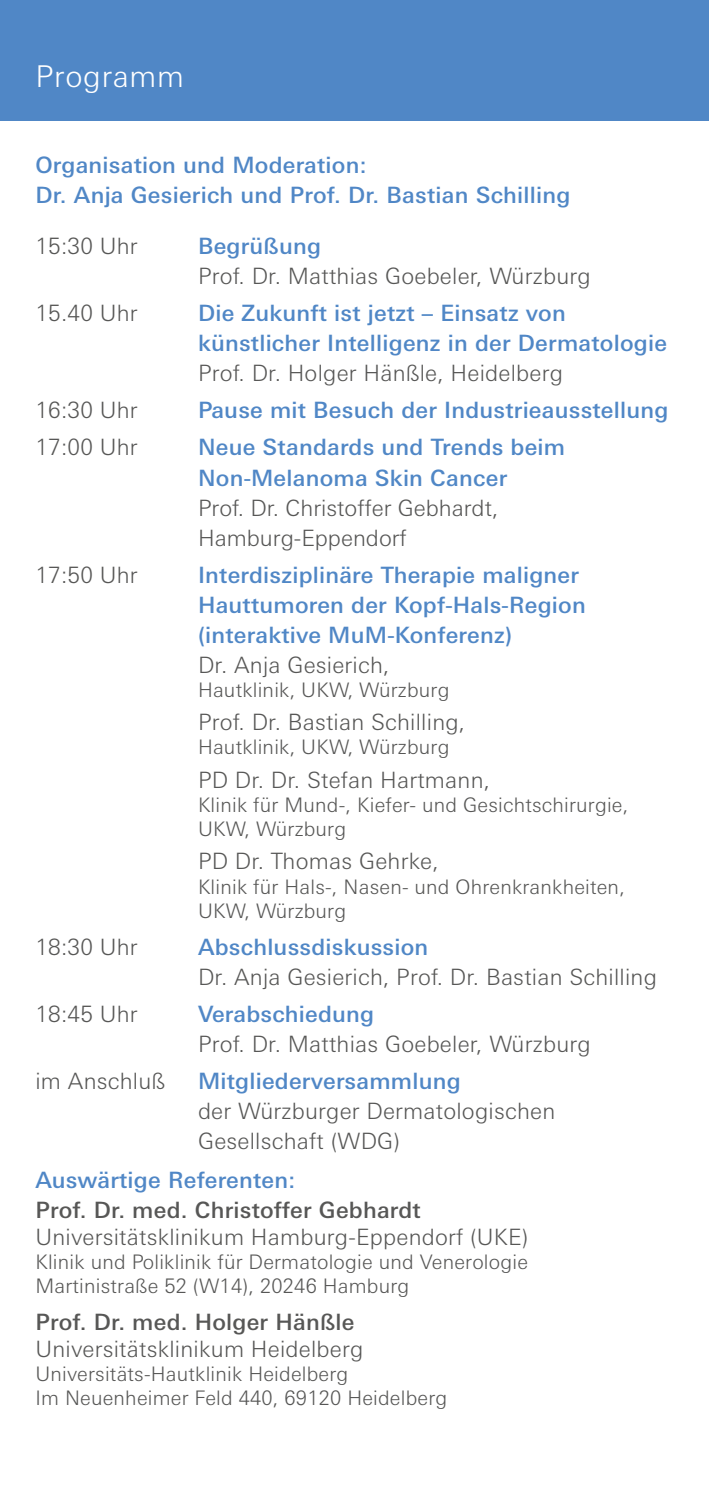
<style>
.page{position:relative;width:709px;height:1489px;background:#fff}
.page>*{position:absolute;margin:0;border:0;box-sizing:border-box;transform-origin:0 0}
.t1{font:300 30px "Univers Next Pro";letter-spacing:.025em;color:#fff}
.t2{font:300 22.5px/30px "Univers Next Pro";letter-spacing:.01em;color:#575756}
.t3{font:500 22.5px/30px "Univers Next Pro";letter-spacing:.01em;color:#5087c6}
.t4{font:500 22.5px "Univers Next Pro";letter-spacing:.01em;color:#575756}
.t5{font:300 20px/24px "Univers Next Pro";letter-spacing:.01em;color:#575756}
</style>
<div class="page">
<div style="left:0;top:0;width:709px;height:120px;background:#5087c6"></div>
<h1 class="t1" style="left:35px;top:58px;width:150px">Programm</h1>
<p class="t3" style="left:35px;top:150px;width:536px">Organisation und Moderation:<br>Dr. Anja Gesierich und Prof. Dr. Bastian Schilling</p>
<p class="t2" style="left:35px;top:231px;width:104px">15:30 Uhr</p>
<p class="t3" style="left:198px;top:231px;width:124px">Begrüßung</p>
<p class="t2" style="left:198px;top:261px;width:394px">Prof. Dr. Matthias Goebeler, Würzburg</p>
<p class="t2" style="left:35px;top:298px;width:104px">15.40 Uhr</p>
<p class="t3" style="left:198px;top:298px;width:470px">Die Zukunft ist jetzt – Einsatz von künstlicher Intelligenz in der Dermatologie</p>
<p class="t2" style="left:198px;top:358px;width:366px">Prof. Dr. Holger Hänßle, Heidelberg</p>
<p class="t2" style="left:35px;top:395px;width:104px">16:30 Uhr</p>
<p class="t3" style="left:198px;top:395px;width:472px">Pause mit Besuch der Industrieausstellung</p>
<p class="t2" style="left:35px;top:432px;width:104px">17:00 Uhr</p>
<p class="t3" style="left:198px;top:432px;width:368px">Neue Standards und Trends beim<br>Non-Melanoma Skin Cancer</p>
<p class="t2" style="left:198px;top:492px;width:302px">Prof. Dr. Christoffer Gebhardt,<br>Hamburg-Eppendorf</p>
<p class="t2" style="left:35px;top:559px;width:104px">17:50 Uhr</p>
<p class="t3" style="left:198px;top:559px;width:389px">Interdisziplinäre Therapie maligner<br>Hauttumoren der Kopf-Hals-Region (interaktive MuM-Konferenz)</p>
<p class="t2" style="left:198px;top:649px;width:193px">Dr. Anja Gesierich,</p>
<p class="t5" style="left:198px;top:677px;width:253px">Hautklinik, UKW, Würzburg</p>
<p class="t2" style="left:198px;top:707px;width:269px">Prof. Dr. Bastian Schilling,</p>
<p class="t5" style="left:198px;top:735px;width:253px">Hautklinik, UKW, Würzburg</p>
<p class="t2" style="left:198px;top:764px;width:294px">PD Dr. Dr. Stefan Hartmann,</p>
<p class="t5" style="left:198px;top:792px;width:432px">Klinik für Mund-, Kiefer- und Gesichtschirurgie,<br>UKW, Würzburg</p>
<p class="t2" style="left:198px;top:846px;width:242px">PD Dr. Thomas Gehrke,</p>
<p class="t5" style="left:198px;top:874px;width:428px">Klinik für Hals-, Nasen- und Ohrenkrankheiten,<br>UKW, Würzburg</p>
<p class="t2" style="left:35px;top:931px;width:104px">18:30 Uhr</p>
<p class="t3" style="left:198px;top:931px;width:232px">Abschlussdiskussion</p>
<p class="t2" style="left:198px;top:961px;width:460px">Dr. Anja Gesierich, Prof. Dr. Bastian Schilling</p>
<p class="t2" style="left:35px;top:998px;width:104px">18:45 Uhr</p>
<p class="t3" style="left:198px;top:998px;width:178px">Verabschiedung</p>
<p class="t2" style="left:198px;top:1028px;width:394px">Prof. Dr. Matthias Goebeler, Würzburg</p>
<p class="t2" style="left:35px;top:1065px;width:131px">im Anschluß</p>
<p class="t3" style="left:198px;top:1065px;width:264px">Mitgliederversammlung</p>
<p class="t2" style="left:198px;top:1095px;width:359px">der Würzburger Dermatologischen<br>Gesellschaft (WDG)</p>
<p class="t3" style="left:35px;top:1164px;width:261px">Auswärtige Referenten:</p>
<p class="t4" style="left:35px;top:1196px;width:387px">Prof. Dr. med. Christoffer Gebhardt</p>
<p class="t2" style="left:35px;top:1221px;width:494px">Universitätsklinikum Hamburg-Eppendorf (UKE)</p>
<p class="t5" style="left:35px;top:1249px;width:494px">Klinik und Poliklinik für Dermatologie und Venerologie<br>Martinistraße 52 (W14), 20246 Hamburg</p>
<p class="t4" style="left:35px;top:1308px;width:320px">Prof. Dr. med. Holger Hänßle</p>
<p class="t2" style="left:35px;top:1333px;width:329px">Universitätsklinikum Heidelberg</p>
<p class="t5" style="left:35px;top:1361px;width:413px">Universitäts-Hautklinik Heidelberg<br>Im Neuenheimer Feld 440, 69120 Heidelberg</p>
</div>
